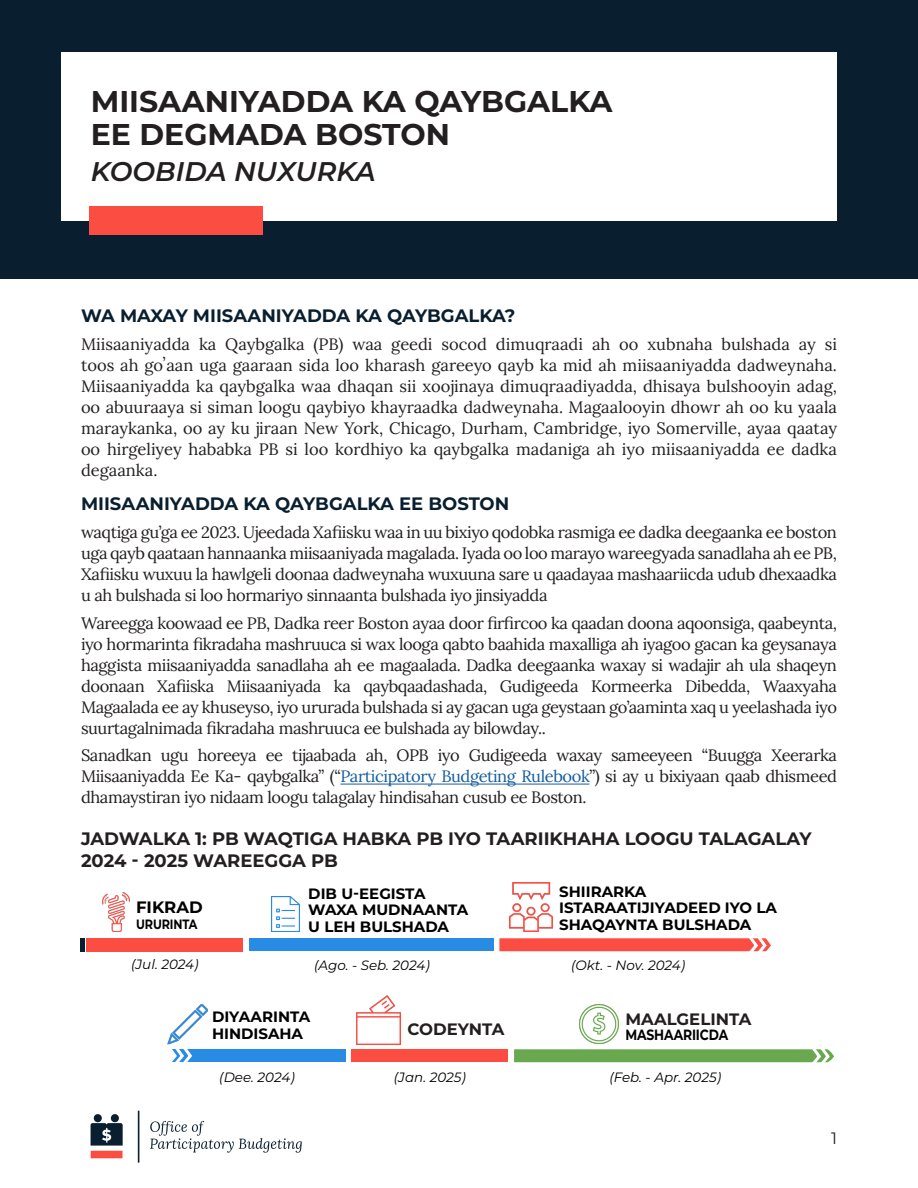
<style>
.page{position:relative;width:918px;height:1188px;background:#fff}
.page>*{position:absolute;margin:0;border:0;box-sizing:border-box;transform-origin:0 0}
.t1{font:700 30px/33px "Montserrat";color:#231f20}
.t2{font:italic 600 27px "Montserrat";color:#231f20}
.t3{font:700 18px/21.6px "Montserrat";color:#231f20}
.t4{font:700 18px "Montserrat";color:#091f2f}
.t5{font:16.5px/21px "Lora";letter-spacing:-.025em;color:#231f20;text-align:justify}
.t6{font:700 16.5px "Montserrat";color:#231f20}
.t7{font:700 16.5px "Montserrat";color:#000}
.t8{font:16.5px "Montserrat";color:#231f20}
.t9{font:700 15px/16.5px "Montserrat";color:#000}
.t10{font:700 14.85px "Montserrat";letter-spacing:-.01em;color:#000;scale:.83 1}
.t11{font:italic 13.5px "Montserrat";color:#000}
.t12{font:700 13.5px "Montserrat";letter-spacing:-.01em;color:#000;scale:.83 1}
.s1{color:#175d9e}
</style>
<div class="page">
<div style="left:0;top:0;width:918px;height:279px;background:#091f2f"></div>
<hr style="left:341px;top:784px;width:248px;height:1px;background:#175d9e">
<div style="left:62px;top:52px;width:775px;height:168px;background:#fff"></div>
<div style="left:89px;top:206px;width:174px;height:28px;background:#fb4d42"></div>
<img style="left:90px;top:1110px;width:212px;height:53px">
<img style="left:356px;top:995px;width:44px;height:49px">
<img style="left:579px;top:1004px;width:40px;height:37px">
<img style="left:168px;top:1004px;width:39px;height:37px">
<img style="left:102px;top:892px;width:28px;height:40px">
<img style="left:272px;top:896px;width:27px;height:36px">
<img style="left:510px;top:882px;width:43px;height:48px">
<div style="left:352px;top:1049px;width:156px;height:13px;background:#fb4d42"></div>
<div style="left:168px;top:1049px;width:178px;height:13px;background:#288be4"></div>
<svg style="left:167px;top:1041px;width:25px;height:21px"></svg>
<svg style="left:514px;top:1041px;width:320px;height:22px"></svg>
<div style="left:87px;top:938px;width:156px;height:13px;background:#fb4d42"></div>
<div style="left:250px;top:938px;width:244px;height:13px;background:#288be4"></div>
<svg style="left:499px;top:930px;width:272px;height:22px"></svg>
<hr style="left:81px;top:938px;width:4px;height:13px;background:#091f2f">
<h1 class="t1" style="left:91px;top:83px;width:523px">MIISAANIYADDA KA QAYBGALKA<br>EE DEGMADA BOSTON</h1>
<h2 class="t2" style="left:91px;top:152px;width:286px">KOOBIDA NUXURKA</h2>
<p class="t4" style="left:81px;top:303px;width:436px">WA MAXAY MIISAANIYADDA KA QAYBGALKA?</p>
<p class="t5" style="left:81px;top:332px;width:758px">Miisaaniyadda ka Qaybgalka (PB) waa geedi socod dimuqraadi ah oo xubnaha bulshada ay si toos ah goʼaan uga gaaraan sida loo kharash gareeyo qayb ka mid ah miisaaniyadda dadweynaha.<br>Miisaaniyadda ka qaybgalka waa dhaqan sii xoojinaya dimuqraadiyadda, dhisaya bulshooyin adag, oo abuuraaya si siman loogu qaybiyo khayraadka dadweynaha. Magaalooyin dhowr ah oo ku yaala maraykanka, oo ay ku jiraan New York, Chicago, Durham, Cambridge, iyo Somerville, ayaa qaatay oo hirgeliyey hababka PB si loo kordhiyo ka qaybgalka madaniga ah iyo miisaaniyadda ee dadka degaanka.</p>
<p class="t4" style="left:81px;top:491px;width:430px">MIISAANIYADDA KA QAYBGALKA EE BOSTON</p>
<p class="t5" style="left:81px;top:520px;width:758px">waqtiga gu’ga ee 2023. Ujeedada Xafiisku waa in uu bixiyo qodobka rasmiga ee dadka deegaanka ee boston uga qayb qaataan hannaanka miisaaniyada magalada. Iyada oo loo marayo wareegyada sanadlaha ah ee PB, Xafiisku wuxuu la hawlgeli doonaa dadweynaha wuxuuna sare u qaadayaa mashaariicda udub dhexaadka u ah bulshada si loo hormariyo sinnaanta bulshada iyo jinsiyadda</p>
<p class="t5" style="left:81px;top:611px;width:758px">Wareegga koowaad ee PB, Dadka reer Boston ayaa door firfircoo ka qaadan doona aqoonsiga, qaabeynta, iyo hormarinta fikradaha mashruuca si wax looga qabto baahida maxalliga ah iyagoo gacan ka geysanaya haggista miisaaniyadda sanadlaha ah ee magaalada. Dadka deegaanka waxay si wadajir ah ula shaqeyn doonaan Xafiiska Miisaaniyada ka qaybqaadashada, Gudigeeda Kormeerka Dibedda, Waaxyaha Magaalada ee ay khuseyso, iyo ururada bulshada si ay gacan uga geystaan go’aaminta xaq u yeelashada iyo suurtagalnimada fikradaha mashruuca ee bulshada ay bilowday..</p>
<p class="t5" style="left:81px;top:744px;width:757px">Sanadkan ugu horeeya ee tijaabada ah, OPB iyo Gudigeeda waxay sameeyeen “Buugga Xeerarka Miisaaniyadda Ee Ka- qaybgalka” (“<span class="s1">Participatory Budgeting Rulebook</span>”) si ay u bixiyaan qaab dhismeed dhamaystiran iyo nidaam loogu talagalay hindisahan cusub ee Boston.</p>
<p class="t3" style="left:81px;top:827px;width:732px">JADWALKA 1: PB WAQTIGA HABKA PB IYO TAARIIKHAHA LOOGU TALAGALAY<br>2024 - 2025 WAREEGGA PB</p>
<p class="t7" style="left:136px;top:895px;width:68px">FIKRAD</p>
<p class="t12" style="left:136px;top:915px;width:76px">URURINTA</p>
<p class="t9" style="left:308px;top:885px;width:162px">DIB U-EEGISTA<br>WAXA MUDNAANTA<br>U LEH BULSHADA</p>
<p class="t9" style="left:559px;top:883px;width:219px">SHIIRARKA<br>ISTARAATIJIYADEED IYO LA<br>SHAQAYNTA BULSHADA</p>
<p class="t11" style="left:131px;top:955px;width:69px">(Jul. 2024)</p>
<p class="t11" style="left:571px;top:956px;width:116px">(Okt. - Nov. 2024)</p>
<p class="t11" style="left:314px;top:956px;width:117px">(Ago. - Seb. 2024)</p>
<p class="t9" style="left:212px;top:1008px;width:100px">DIYAARINTA<br>HINDISAHA</p>
<p class="t11" style="left:219px;top:1068px;width:77px">(Dee. 2024)</p>
<p class="t6" style="left:407px;top:1017px;width:98px">CODEYNTA</p>
<p class="t6" style="left:625px;top:1007px;width:127px">MAALGELINTA</p>
<p class="t10" style="left:625px;top:1024px;width:126px">MASHAARIICDA</p>
<p class="t11" style="left:394px;top:1068px;width:74px">(Jan. 2025)</p>
<p class="t11" style="left:609px;top:1068px;width:113px">(Feb. - Apr. 2025)</p>
<p class="t8" style="left:831px;top:1126px;width:7px">1</p>
</div>
